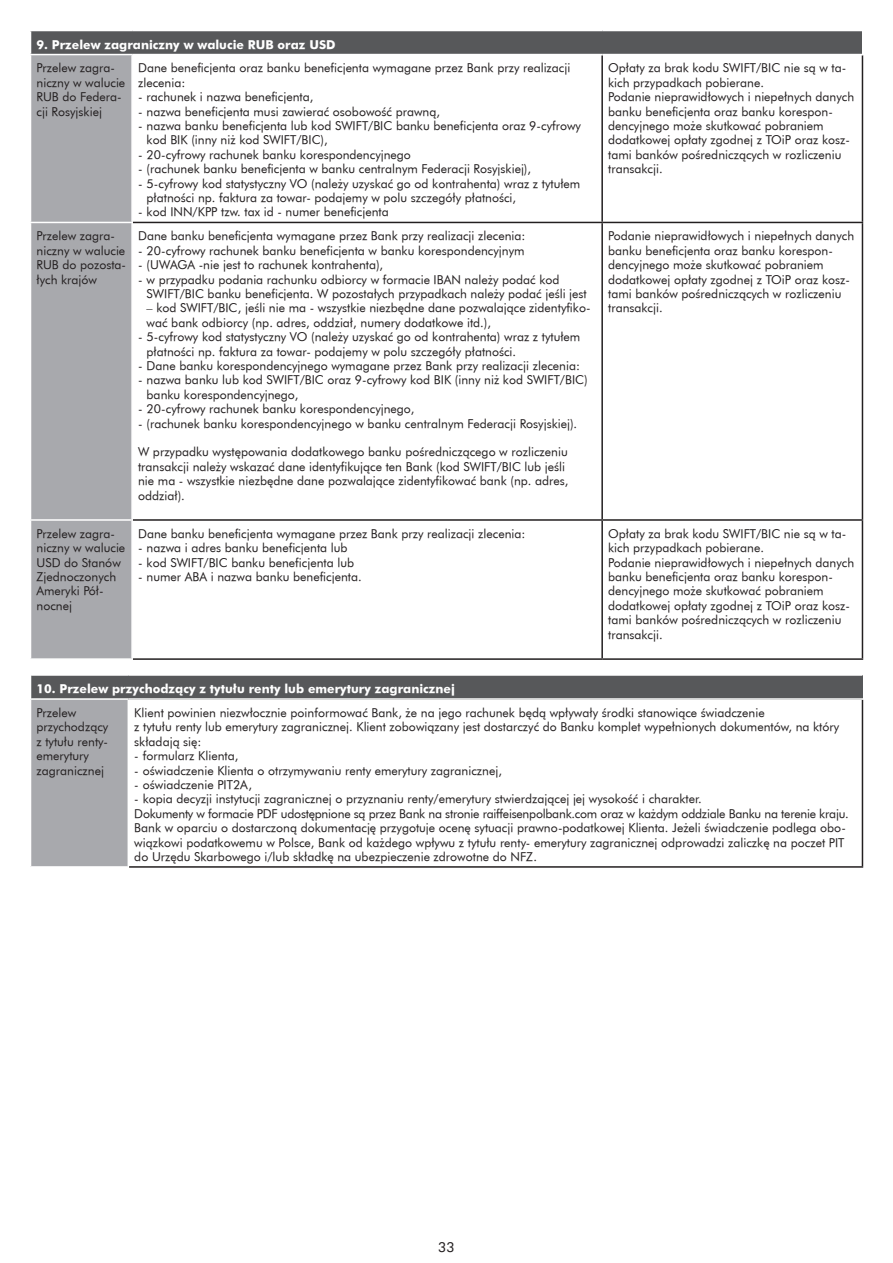
<style>
.page{position:relative;width:893px;height:1263px;background:#fff}
.page>*{position:absolute;margin:0;border:0;box-sizing:border-box;transform-origin:0 0}
.t1{font:13.5px "Futura PL";color:#231f20}
.t2{font:12px/14.4px "Futura PL";color:#231f20}
.t3{font:12px "Futura PL Bold";color:#fff}
</style>
<div class="page">
<div style="left:31px;top:31px;width:831px;height:24px;background:#57585a"></div>
<div style="left:31px;top:55px;width:100px;height:603px;background:#a8a9ad"></div>
<hr style="left:601px;top:55px;width:2px;height:167px;background:#231f20">
<hr style="left:862px;top:55px;width:1px;height:167px;background:#231f20">
<hr style="left:133px;top:222px;width:469px;height:1px;background:#231f20">
<hr style="left:602px;top:222px;width:261px;height:1px;background:#231f20">
<hr style="left:601px;top:223px;width:2px;height:296px;background:#231f20">
<hr style="left:862px;top:223px;width:1px;height:296px;background:#231f20">
<hr style="left:133px;top:519px;width:469px;height:2px;background:#231f20">
<hr style="left:602px;top:519px;width:261px;height:2px;background:#231f20">
<hr style="left:601px;top:521px;width:2px;height:137px;background:#231f20">
<hr style="left:862px;top:521px;width:1px;height:137px;background:#231f20">
<hr style="left:133px;top:658px;width:469px;height:2px;background:#231f20">
<hr style="left:602px;top:658px;width:261px;height:2px;background:#231f20">
<hr style="left:30px;top:222px;width:103px;height:1px;background:#fff">
<hr style="left:30px;top:519px;width:103px;height:2px;background:#fff">
<hr style="left:30px;top:54px;width:102px;height:1px;background:#fff">
<hr style="left:132px;top:54px;width:470px;height:1px;background:#fff">
<hr style="left:602px;top:54px;width:261px;height:1px;background:#fff">
<div style="left:31px;top:675px;width:831px;height:24px;background:#57585a"></div>
<div style="left:31px;top:699px;width:97px;height:168px;background:#a8a9ad"></div>
<hr style="left:862px;top:700px;width:1px;height:166px;background:#231f20">
<hr style="left:129px;top:866px;width:734px;height:2px;background:#231f20">
<hr style="left:30px;top:866px;width:99px;height:2px;background:#fff">
<hr style="left:30px;top:674px;width:98px;height:2px;background:#fff">
<hr style="left:128px;top:674px;width:734px;height:2px;background:#fff">
<hr style="left:30px;top:698px;width:98px;height:2px;background:#fff">
<hr style="left:128px;top:698px;width:735px;height:2px;background:#fff">
<p class="t3" style="left:37px;top:37px;width:301px">9. Przelew zagraniczny w walucie RUB oraz USD</p>
<p class="t2" style="left:37px;top:61px;width:90px">Przelew zagra&shy;niczny w walucie<br>RUB do Federa&shy;cji Rosyjskiej</p>
<p class="t2" style="left:138px;top:61px;width:434px">Dane beneficjenta oraz banku beneficjenta wymagane przez Bank przy realizacji zlecenia:</p>
<p class="t2" style="left:138px;top:90px;width:177px">- rachunek i nazwa beneficjenta,</p>
<p class="t2" style="left:138px;top:104px;width:304px">- nazwa beneficjenta musi zawierać osobowość prawną,</p>
<p class="t2" style="left:147px;top:118px;width:436px;text-indent:-9px">- nazwa banku beneficjenta lub kod SWIFT/BIC banku beneficjenta oraz 9-cyfrowy kod BIK (inny niż kod SWIFT/BIC),</p>
<p class="t2" style="left:138px;top:147px;width:274px">- 20-cyfrowy rachunek banku korespondencyjnego</p>
<p class="t2" style="left:138px;top:162px;width:395px">- (rachunek banku beneficjenta w banku centralnym Federacji Rosyjskiej),</p>
<p class="t2" style="left:147px;top:176px;width:435px;text-indent:-9px">- 5-cyfrowy kod statystyczny VO (należy uzyskać go od kontrahenta) wraz z tytułem płatności np. faktura za towar- podajemy w polu szczegóły płatności,</p>
<p class="t2" style="left:138px;top:205px;width:252px">- kod INN/KPP tzw. tax id - numer beneficjenta</p>
<p class="t2" style="left:37px;top:229px;width:91px">Przelew zagra&shy;niczny w walucie<br>RUB do pozosta&shy;łych krajów</p>
<p class="t2" style="left:138px;top:229px;width:389px">Dane banku beneficjenta wymagane przez Bank przy realizacji zlecenia:</p>
<p class="t2" style="left:138px;top:243px;width:388px">- 20-cyfrowy rachunek banku beneficjenta w banku korespondencyjnym</p>
<p class="t2" style="left:138px;top:257px;width:247px">- (UWAGA -nie jest to rachunek kontrahenta),</p>
<p class="t2" style="left:147px;top:272px;width:442px;text-indent:-9px">- w przypadku podania rachunku odbiorcy w formacie IBAN należy podać kod<br>SWIFT/BIC banku beneficjenta. W pozostałych przypadkach należy podać jeśli jest</p>
<p class="t2" style="left:147px;top:301px;width:446px">– kod SWIFT/BIC, jeśli nie ma - wszystkie niezbędne dane pozwalające zidentyfiko&shy;wać bank odbiorcy (np. adres, oddział, numery dodatkowe itd.),</p>
<p class="t2" style="left:147px;top:329px;width:435px;text-indent:-9px">- 5-cyfrowy kod statystyczny VO (należy uzyskać go od kontrahenta) wraz z tytułem płatności np. faktura za towar- podajemy w polu szczegóły płatności.</p>
<p class="t2" style="left:138px;top:358px;width:443px">- Dane banku korespondencyjnego wymagane przez Bank przy realizacji zlecenia:</p>
<p class="t2" style="left:147px;top:373px;width:443px;text-indent:-9px">- nazwa banku lub kod SWIFT/BIC oraz 9-cyfrowy kod BIK (inny niż kod SWIFT/BIC) banku korespondencyjnego,</p>
<p class="t2" style="left:138px;top:401px;width:278px">- 20-cyfrowy rachunek banku korespondencyjnego,</p>
<p class="t2" style="left:138px;top:416px;width:441px">- (rachunek banku korespondencyjnego w banku centralnym Federacji Rosyjskiej).</p>
<p class="t2" style="left:138px;top:445px;width:432px">W przypadku występowania dodatkowego banku pośredniczącego w rozliczeniu transakcji należy wskazać dane identyfikujące ten Bank (kod SWIFT/BIC lub jeśli nie ma - wszystkie niezbędne dane pozwalające zidentyfikować bank (np. adres, oddział).</p>
<p class="t2" style="left:37px;top:526px;width:90px">Przelew zagra&shy;niczny w walucie<br>USD do Stanów<br>Zjednoczonych<br>Ameryki Pół&shy;nocnej</p>
<p class="t2" style="left:138px;top:526px;width:389px">Dane banku beneficjenta wymagane przez Bank przy realizacji zlecenia:</p>
<p class="t2" style="left:138px;top:541px;width:211px">- nazwa i adres banku beneficjenta lub</p>
<p class="t2" style="left:138px;top:555px;width:217px">- kod SWIFT/BIC banku beneficjenta lub</p>
<p class="t2" style="left:138px;top:569px;width:225px">- numer ABA i nazwa banku beneficjenta.</p>
<p class="t2" style="left:608px;top:61px;width:248px">Opłaty za brak kodu SWIFT/BIC nie są w ta&shy;kich przypadkach pobierane.<br>Podanie nieprawidłowych i niepełnych danych banku beneficjenta oraz banku korespon&shy;dencyjnego może skutkować pobraniem dodatkowej opłaty zgodnej z TOiP oraz kosz&shy;tami banków pośredniczących w rozliczeniu transakcji.</p>
<p class="t2" style="left:608px;top:229px;width:248px">Podanie nieprawidłowych i niepełnych danych banku beneficjenta oraz banku korespon&shy;dencyjnego może skutkować pobraniem dodatkowej opłaty zgodnej z TOiP oraz kosz&shy;tami banków pośredniczących w rozliczeniu transakcji.</p>
<p class="t2" style="left:608px;top:526px;width:248px">Opłaty za brak kodu SWIFT/BIC nie są w ta&shy;kich przypadkach pobierane.<br>Podanie nieprawidłowych i niepełnych danych banku beneficjenta oraz banku korespon&shy;dencyjnego może skutkować pobraniem dodatkowej opłaty zgodnej z TOiP oraz kosz&shy;tami banków pośredniczących w rozliczeniu transakcji.</p>
<p class="t3" style="left:37px;top:681px;width:420px">10. Przelew przychodzący z tytułu renty lub emerytury zagranicznej</p>
<p class="t2" style="left:37px;top:705px;width:73px">Przelew przychodzący z tytułu renty&shy;emerytury zagranicznej</p>
<p class="t2" style="left:134px;top:705px;width:706px">Klient powinien niezwłocznie poinformować Bank, że na jego rachunek będą wpływały środki stanowiące świadczenie<br>z tytułu renty lub emerytury zagranicznej. Klient zobowiązany jest dostarczyć do Banku komplet wypełnionych dokumentów, na który składają się:</p>
<p class="t2" style="left:134px;top:748px;width:106px">- formularz Klienta,</p>
<p class="t2" style="left:134px;top:763px;width:369px">- oświadczenie Klienta o otrzymywaniu renty emerytury zagranicznej,</p>
<p class="t2" style="left:134px;top:777px;width:119px">- oświadczenie PIT2A,</p>
<p class="t2" style="left:134px;top:792px;width:716px">- kopia decyzji instytucji zagranicznej o przyznaniu renty/emerytury stwierdzającej jej wysokość i charakter.<br>Dokumenty w formacie PDF udostępnione są przez Bank na stronie raiffeisenpolbank.com oraz w każdym oddziale Banku na terenie kraju.<br>Bank w oparciu o dostarczoną dokumentację przygotuje ocenę sytuacji prawno-podatkowej Klienta. Jeżeli świadczenie podlega obo&shy;wiązkowi podatkowemu w Polsce, Bank od każdego wpływu z tytułu renty- emerytury zagranicznej odprowadzi zaliczkę na poczet PIT do Urzędu Skarbowego i/lub składkę na ubezpieczenie zdrowotne do NFZ.</p>
<p class="t1" style="left:438px;top:1238px;width:18px">33</p>
</div>
